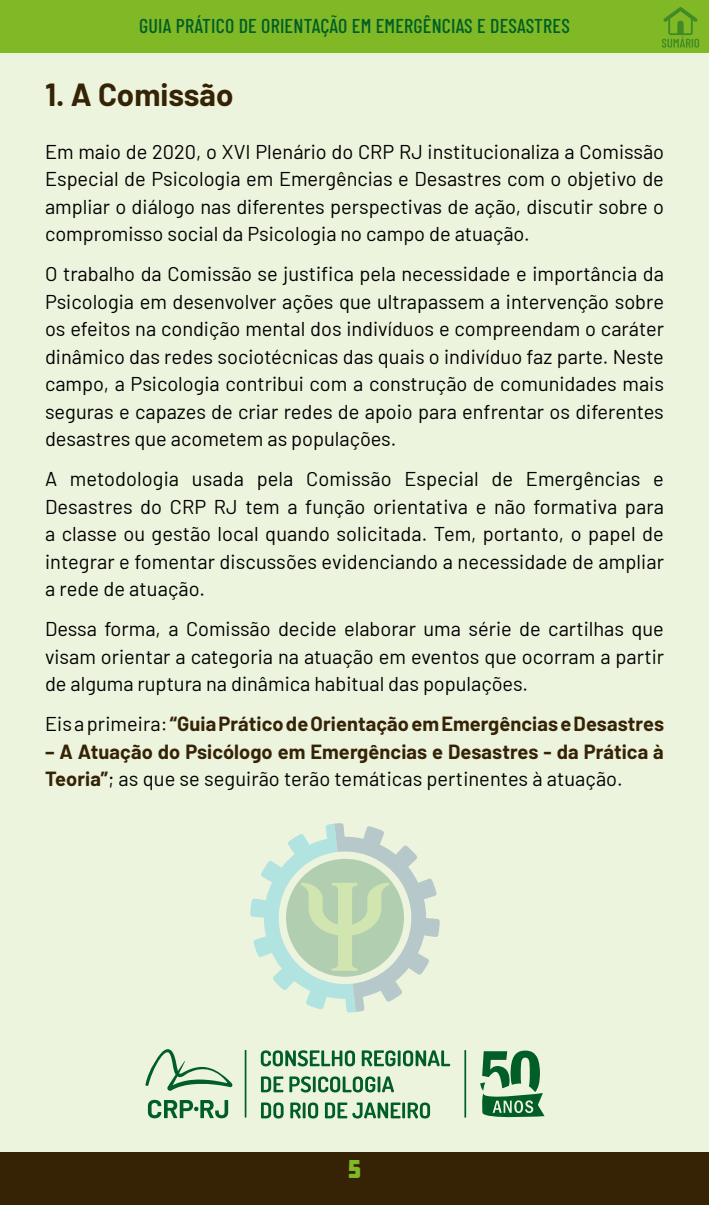
<style>
.page{position:relative;width:709px;height:1205px;background:#fff}
.page>*{position:absolute;margin:0;border:0;box-sizing:border-box;transform-origin:0 0}
.t1{font:700 31.25px "Barlow";color:#362305}
.t2{font:22.5px "Amboy";color:#80b826}
.t3{font:20px/27.5px "Barlow";color:#000;text-align:justify}
.t4{font:700 20px/27.5px "Barlow";letter-spacing:.005em;color:#362305}
.t5{font:500 20px "Barlow Condensed";letter-spacing:.01em;color:#005e26}
.s1{font-weight:400;color:#000}
</style>
<div class="page">
<div style="left:0;top:1152px;width:709px;height:53px;background:#362305"></div>
<div style="left:0;top:0;width:709px;height:52px;background:#80b826"></div>
<div style="left:0;top:52px;width:709px;height:1100px;background:#ecf4de"></div>
<svg style="left:662px;top:7px;width:37px;height:41px"></svg>
<svg style="left:250px;top:823px;width:190px;height:190px"></svg>
<svg style="left:480px;top:1051px;width:64px;height:67px"></svg>
<hr style="left:245px;top:1050px;width:1px;height:68px;background:#005e26">
<svg style="left:148px;top:1100px;width:80px;height:18px"></svg>
<svg style="left:145px;top:1049px;width:87px;height:42px"></svg>
<svg style="left:261px;top:1050px;width:94px;height:16px"></svg>
<svg style="left:362px;top:1050px;width:88px;height:16px"></svg>
<svg style="left:261px;top:1076px;width:22px;height:16px"></svg>
<svg style="left:289px;top:1076px;width:105px;height:17px"></svg>
<svg style="left:261px;top:1103px;width:22px;height:16px"></svg>
<svg style="left:290px;top:1103px;width:28px;height:16px"></svg>
<svg style="left:325px;top:1102px;width:105px;height:17px"></svg>
<hr style="left:464px;top:1050px;width:2px;height:68px;background:#005e26">
<p class="t5" style="left:139px;top:11px;width:432px">GUIA PRÁTICO DE ORIENTAÇÃO EM EMERGÊNCIAS E DESASTRES</p>
<h1 class="t1" style="left:45px;top:72px;width:190px">1. A Comissão</h1>
<p class="t3" style="left:45px;top:136px;width:620px">Em maio de 2020, o XVI Plenário do CRP RJ institucionaliza a Comissão Especial de Psicologia em Emergências e Desastres com o objetivo de ampliar o diálogo nas diferentes perspectivas de ação, discutir sobre o compromisso social da Psicologia no campo de atuação.</p>
<p class="t3" style="left:45px;top:259px;width:620px">O trabalho da Comissão se justifica pela necessidade e importância da Psicologia em desenvolver ações que ultrapassem a intervenção sobre os efeitos na condição mental dos indivíduos e compreendam o caráter dinâmico das redes sociotécnicas das quais o indivíduo faz parte. Neste campo, a Psicologia contribui com a construção de comunidades mais seguras e capazes de criar redes de apoio para enfrentar os diferentes desastres que acometem as populações.</p>
<p class="t3" style="left:45px;top:464px;width:620px">A metodologia usada pela Comissão Especial de Emergências e Desastres do CRP RJ tem a função orientativa e não formativa para a classe ou gestão local quando solicitada. Tem, portanto, o papel de integrar e fomentar discussões evidenciando a necessidade de ampliar a rede de atuação.</p>
<p class="t3" style="left:45px;top:614px;width:620px">Dessa forma, a Comissão decide elaborar uma série de cartilhas que visam orientar a categoria na atuação em eventos que ocorram a partir de alguma ruptura na dinâmica habitual das populações.</p>
<p class="t4" style="left:45px;top:709px;width:620px"><span class="s1">Eis a primeira:</span> “Guia Prático de Orientação em Emergências e Desastres</p>
<p class="t4" style="left:45px;top:736px;width:620px">– A Atuação do Psicólogo em Emergências e Desastres - da Prática à<br>Teoria”<span class="s1">; as que se seguirão terão temáticas pertinentes à atuação.</span></p>
<p class="t2" style="left:348px;top:1157px;width:14px">5</p>
</div>
